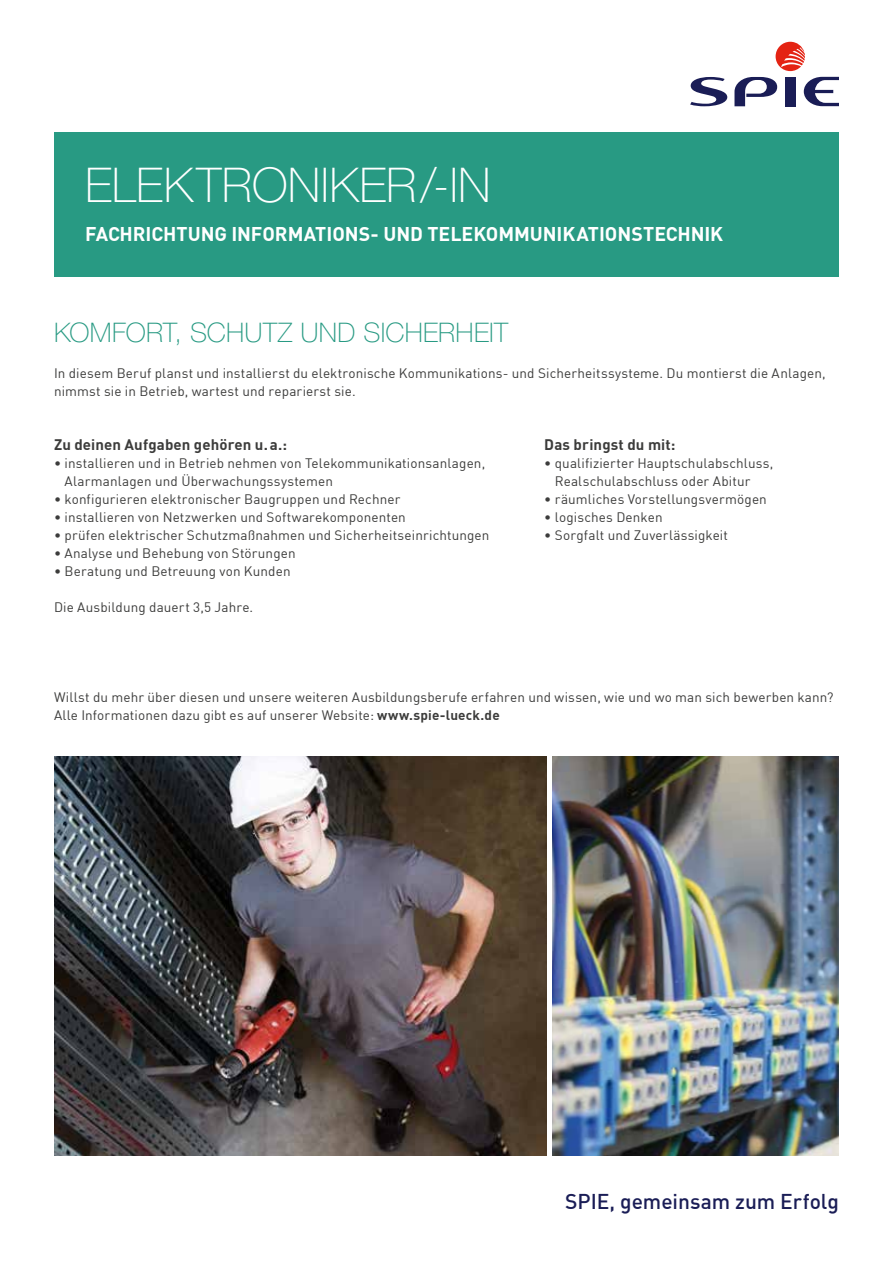
<style>
.page{position:relative;width:893px;height:1263px;background:#fff}
.page>*{position:absolute;margin:0;border:0;box-sizing:border-box;transform-origin:0 0}
.t1{font:100 48px "Helvetica Neue LT Std";letter-spacing:.01em;color:#fff}
.t2{font:100 27px "Helvetica Neue LT Std";letter-spacing:.01em;color:#289a83}
.t3{font:500 21px "DIN";letter-spacing:-.005em;color:#1a1d56}
.t4{font:700 19.5px "DIN";letter-spacing:-.005em;color:#fff}
.t5{font:700 15px "DIN";letter-spacing:.01em;color:#3c3c3b}
.t6{font:13.5px/18px "DIN";letter-spacing:.01em;color:#3c3c3b}
.s1{font-weight:700}
</style>
<div class="page">
<svg style="left:734px;top:77px;width:43px;height:29px"></svg>
<div style="left:785px;top:77px;width:10px;height:29px;background:#1a1d56"></div>
<svg style="left:804px;top:77px;width:35px;height:29px"></svg>
<svg style="left:690px;top:77px;width:37px;height:29px"></svg>
<svg style="left:776px;top:42px;width:29px;height:29px"></svg>
<img style="left:54px;top:756px;width:492px;height:399px">
<img style="left:553px;top:756px;width:286px;height:399px">
<div style="left:54px;top:132px;width:785px;height:144px;background:#289a83"></div>
<h1 class="t1" style="left:85px;top:157px;width:407px">ELEKTRONIKER/-IN</h1>
<h3 class="t4" style="left:85px;top:221px;width:640px">FACHRICHTUNG INFORMATIONS- UND TELEKOMMUNIKATIONSTECHNIK</h3>
<h2 class="t2" style="left:54px;top:317px;width:456px">KOMFORT, SCHUTZ UND SICHERHEIT</h2>
<p class="t6" style="left:54px;top:364px;width:773px">In diesem Beruf planst und installierst du elektronische Kommunikations- und Sicherheitssysteme. Du montierst die Anlagen, nimmst sie in Betrieb, wartest und reparierst sie.</p>
<p class="t5" style="left:54px;top:435px;width:235px">Zu deinen Aufgaben gehören u.a.:</p>
<p class="t6" style="left:65px;top:454px;width:422px;text-indent:-11px">• installieren und in Betrieb nehmen von Telekommunikationsanlagen,<br>Alarmanlagen und Überwachungssystemen</p>
<p class="t6" style="left:54px;top:490px;width:348px">• konfigurieren elektronischer Baugruppen und Rechner</p>
<p class="t6" style="left:54px;top:508px;width:353px">• installieren von Netzwerken und Softwarekomponenten</p>
<p class="t6" style="left:54px;top:526px;width:437px">• prüfen elektrischer Schutzmaßnahmen und Sicherheitseinrichtungen</p>
<p class="t6" style="left:54px;top:544px;width:243px">• Analyse und Behebung von Störungen</p>
<p class="t6" style="left:54px;top:562px;width:238px">• Beratung und Betreuung von Kunden</p>
<p class="t6" style="left:54px;top:598px;width:201px">Die Ausbildung dauert 3,5 Jahre.</p>
<p class="t5" style="left:544px;top:435px;width:133px">Das bringst du mit:</p>
<p class="t6" style="left:555px;top:454px;width:220px;text-indent:-11px">• qualifizierter Hauptschulabschluss,<br>Realschulabschluss oder Abitur</p>
<p class="t6" style="left:544px;top:490px;width:224px">• räumliches Vorstellungsvermögen</p>
<p class="t6" style="left:544px;top:508px;width:120px">• logisches Denken</p>
<p class="t6" style="left:544px;top:526px;width:185px">• Sorgfalt und Zuverlässigkeit</p>
<p class="t6" style="left:54px;top:688px;width:781px">Willst du mehr über diesen und unsere weiteren Ausbildungsberufe erfahren und wissen, wie und wo man sich bewerben kann?<br>Alle Informationen dazu gibt es auf unserer Website: <span class="s1">www.spie-lueck.de</span></p>
<h3 class="t3" style="left:565px;top:1188px;width:275px">SPIE, gemeinsam zum Erfolg</h3>
</div>
